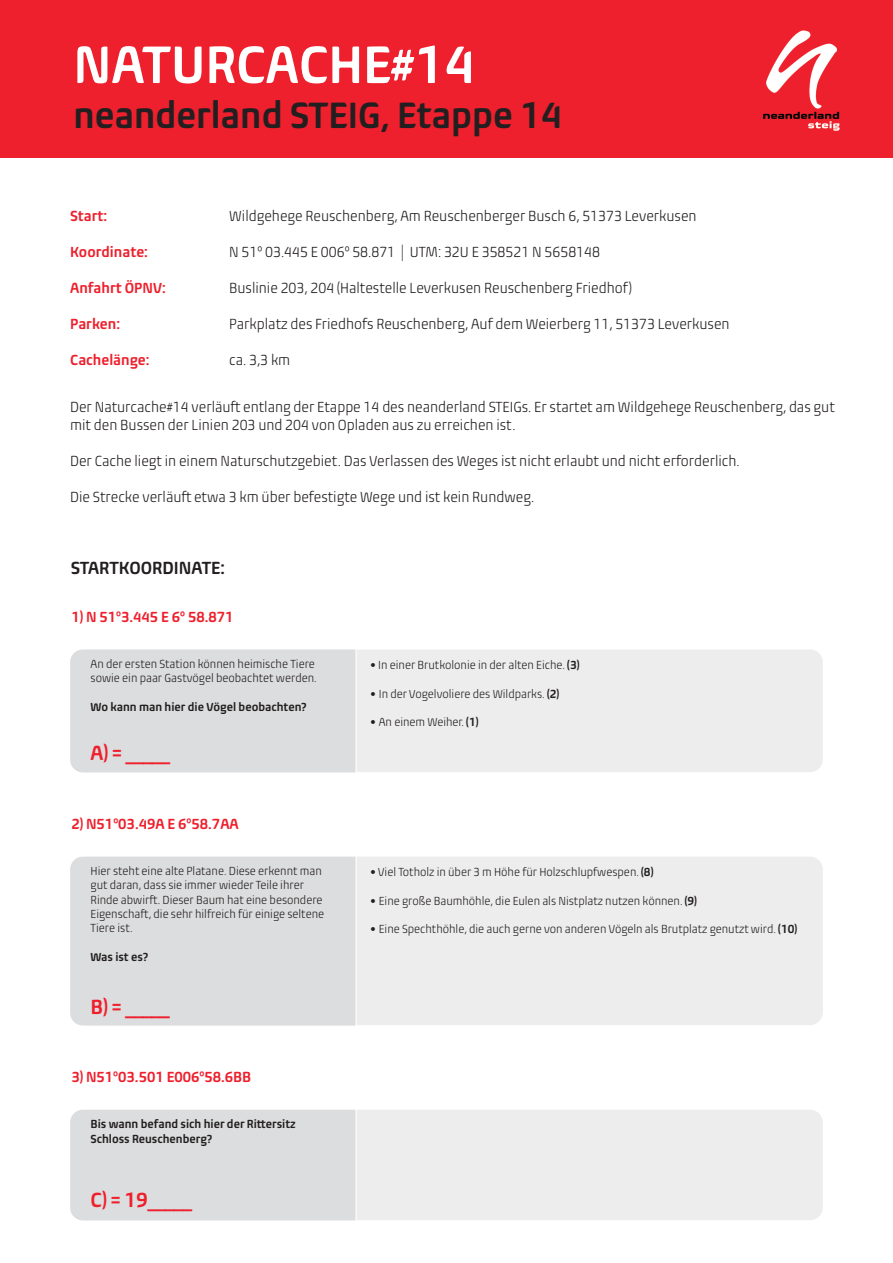
<style>
.page{position:relative;width:893px;height:1263px;background:#fff}
.page>*{position:absolute;margin:0;border:0;box-sizing:border-box;transform-origin:0 0}
.t1{font:600 condensed 54px "Biome Pro";color:#fff}
.t2{font:600 condensed 37.5px "Biome Pro";color:#231f20}
.t3{font:600 condensed 21px "Biome Pro";color:#ee202d}
.t4{font:600 condensed 18px "Biome Pro";color:#231f20}
.t5{font:300 condensed 15px/18px "Biome Pro";color:#231f20}
.t6{font:600 condensed 15px "Biome Pro";color:#ee202d}
.t7{font:300 condensed 12px/14.2px "Biome Pro";color:#231f20}
.t8{font:600 condensed 12px/14.2px "Biome Pro";color:#231f20}
.s1{font-family:"DIN Bold Alternate";font-weight:400;font-stretch:normal}
.s2{font-weight:600}
</style>
<div class="page">
<div style="left:0;top:0;width:893px;height:158px;background:#ee202d"></div>
<div style="left:70px;top:649px;width:285px;height:123px;background:#dcddde"></div>
<div style="left:357px;top:650px;width:466px;height:122px;background:#ededed"></div>
<div style="left:70px;top:857px;width:285px;height:168px;background:#dcddde"></div>
<div style="left:357px;top:857px;width:466px;height:168px;background:#ededed"></div>
<img style="left:763px;top:31px;width:77px;height:100px">
<div style="left:70px;top:1110px;width:285px;height:110px;background:#dcddde"></div>
<div style="left:357px;top:1110px;width:466px;height:110px;background:#ededed"></div>
<h1 class="t1" style="left:73px;top:31px;width:403px">NATURCACHE#14</h1>
<h2 class="t2" style="left:73px;top:92px;width:490px">neanderland STEIG, Etappe 14</h2>
<p class="t5" style="left:229px;top:207px;width:469px">Wildgehege Reuschenberg, Am Reuschenberger Busch 6, 51373 Leverkusen</p>
<p class="t5" style="left:229px;top:243px;width:372px">N 51° 03.445 E 006° 58.871 | UTM: 32U E 358521 N 5658148</p>
<p class="t5" style="left:229px;top:279px;width:404px">Buslinie 203, 204 (Haltestelle Leverkusen Reuschenberg Friedhof)</p>
<p class="t5" style="left:229px;top:315px;width:502px">Parkplatz des Friedhofs Reuschenberg, Auf dem Weierberg 11, 51373 Leverkusen</p>
<p class="t5" style="left:229px;top:351px;width:63px">ca. 3,3 km</p>
<p class="t5" style="left:70px;top:397px;width:766px">Der Naturcache#14 verläuft entlang der Etappe 14 des neanderland STEIGs. Er startet am Wildgehege Reuschenberg, das gut mit den Bussen der Linien 203 und 204 von Opladen aus zu erreichen ist.</p>
<p class="t5" style="left:70px;top:451px;width:671px">Der Cache liegt in einem Naturschutzgebiet. Das Verlassen des Weges ist nicht erlaubt und nicht erforderlich.</p>
<p class="t5" style="left:70px;top:487px;width:466px">Die Strecke verläuft etwa 3 km über befestigte Wege und ist kein Rundweg.</p>
<p class="t6" style="left:70px;top:207px;width:39px">Start:</p>
<p class="t6" style="left:70px;top:243px;width:79px">Koordinate:</p>
<p class="t6" style="left:70px;top:279px;width:97px">Anfahrt ÖPNV:</p>
<p class="t6" style="left:70px;top:315px;width:51px">Parken:</p>
<p class="t6" style="left:70px;top:351px;width:81px">Cachelänge:</p>
<p class="t4" style="left:71px;top:556px;width:156px">STARTKOORDINATE:</p>
<p class="t6" style="left:71px;top:607px;width:164px">1) N 51°3.445 E 6° 58.871</p>
<p class="t7" style="left:91px;top:657px;width:228px">An der ersten Station können heimische Tiere sowie ein paar Gastvögel beobachtet werden.</p>
<p class="t8" style="left:91px;top:699px;width:218px">Wo kann man hier die Vögel beobachten?</p>
<h3 class="t3" style="left:91px;top:740px;width:81px">A) = _____</h3>
<p class="t6" style="left:71px;top:814px;width:169px">2) N51°03.49A E 6°58.7AA</p>
<p class="t7" style="left:91px;top:864px;width:235px">Hier steht eine alte Platane. Diese erkennt man gut daran, dass sie immer wieder Teile ihrer Rinde abwirft. Dieser Baum hat eine besondere Eigenschaft, die sehr hilfreich für einige seltene Tiere ist.</p>
<p class="t8" style="left:91px;top:949px;width:59px">Was ist es?</p>
<h3 class="t3" style="left:91px;top:993px;width:80px">B) = _____</h3>
<p class="t6" style="left:71px;top:1068px;width:181px">3) N51°03.501 E006°58.6BB</p>
<p class="t8" style="left:91px;top:1117px;width:207px">Bis wann befand sich hier der Rittersitz<br>Schloss Reuschenberg?</p>
<h3 class="t3" style="left:91px;top:1186px;width:103px">C) = 19_____</h3>
<p class="t7" style="left:370px;top:658px;width:211px"><span class="s1">•</span> In einer Brutkolonie in der alten Eiche. <span class="s2">(3)</span></p>
<p class="t7" style="left:370px;top:686px;width:190px"><span class="s1">•</span> In der Vogelvoliere des Wildparks. <span class="s2">(2)</span></p>
<p class="t7" style="left:370px;top:715px;width:110px"><span class="s1">•</span> An einem Weiher. <span class="s2">(1)</span></p>
<p class="t7" style="left:370px;top:865px;width:285px"><span class="s1">•</span> Viel Totholz in über 3 m Höhe für Holzschlupfwespen. <span class="s2">(8)</span></p>
<p class="t7" style="left:370px;top:893px;width:328px"><span class="s1">•</span> Eine große Baumhöhle, die Eulen als Nistplatz nutzen können. <span class="s2">(9)</span></p>
<p class="t7" style="left:370px;top:922px;width:428px"><span class="s1">•</span> Eine Spechthöhle, die auch gerne von anderen Vögeln als Brutplatz genutzt wird. <span class="s2">(10)</span></p>
</div>
